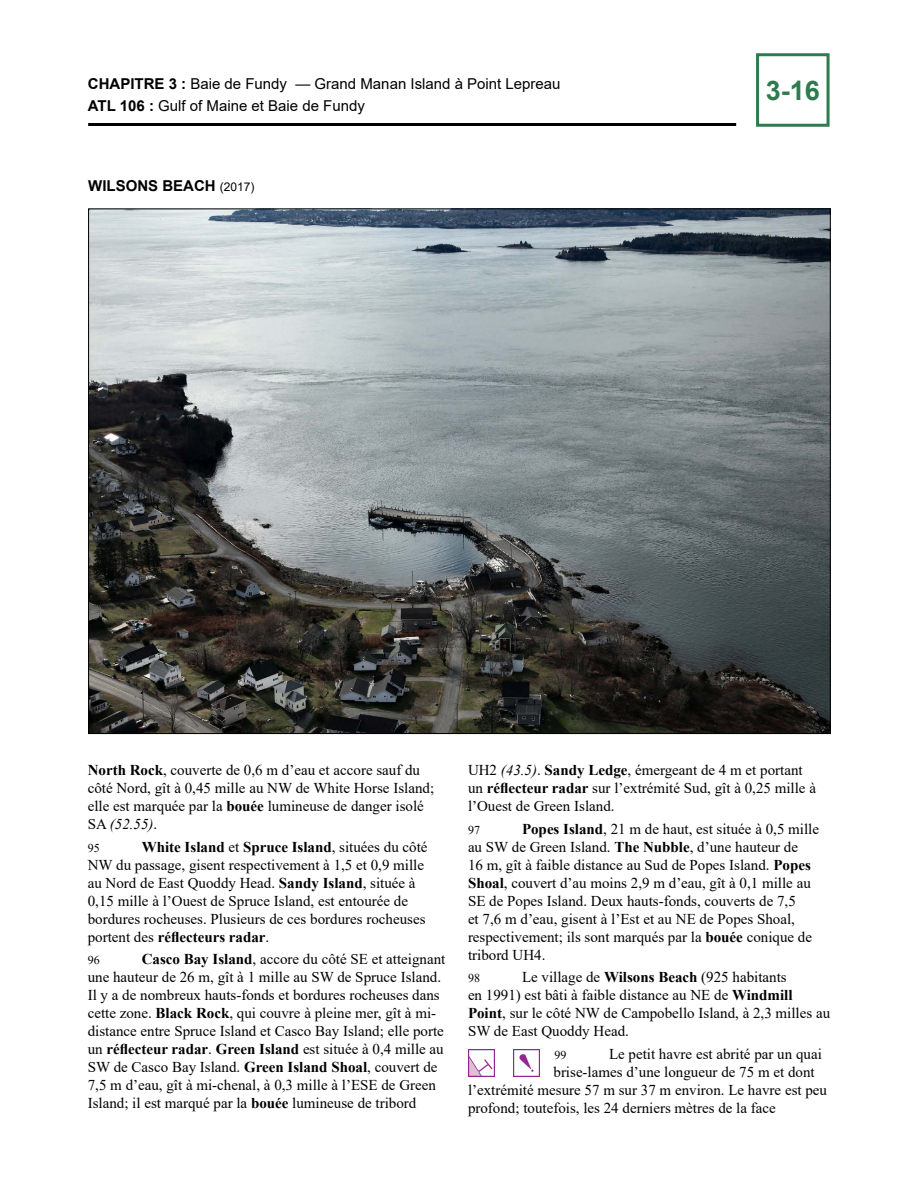
<style>
.page{position:relative;width:918px;height:1188px;background:#fff}
.page>*{position:absolute;margin:0;border:0;box-sizing:border-box;transform-origin:0 0}
.t1{font:700 27px "Arial";color:#2d7b4f}
.Para_1_Nested{font:15px/18px "Times New Roman";color:#000}
.Para_1_Nested_2_picto{font:15px "Times New Roman";color:#000}
.t2{font:15px/21.6px "Arial";color:#000}
.t3{font:700 15px "Arial";color:#000}
.Para_1_Nested-2{font:12px "Times New Roman";color:#000}
.Para_1_Nested_2_picto-2{font:12px "Times New Roman";color:#000}
.s1{font-weight:700}
.s2{font-weight:400;font-size:12px}
.s3{font-style:italic}
</style>
<div class="page">
<hr style="left:88px;top:123px;width:648px;height:3px;background:#000">
<div style="left:756px;top:53px;width:74px;height:74px;border:3px solid #2d7b4f"></div>
<img style="left:90px;top:211px;width:739px;height:521px">
<img style="left:468px;top:1050px;width:27px;height:27px">
<img style="left:513px;top:1050px;width:27px;height:27px">
<p class="t2" style="left:88px;top:73px;width:474px"><span class="s1">CHAPITRE 3 :</span> Baie de Fundy — Grand Manan Island à Point Lepreau<br><span class="s1">ATL 106 :</span> Gulf of Maine et Baie de Fundy</p>
<h1 class="t1" style="left:766px;top:71px;width:56px">3-16</h1>
<p class="t3" style="left:88px;top:175px;width:168px">WILSONS BEACH <span class="s2">(2017)</span></p>
<p class="Para_1_Nested" style="left:88px;top:761px;width:348px"><span class="s1">North Rock</span>, couverte de 0,6 m d’eau et accore sauf du côté Nord, gît à 0,45 mille au NW de White Horse Island; elle est marquée par la <span class="s1">bouée</span> lumineuse de danger isolé SA <span class="s3">(52.55)</span>.</p>
<p class="Para_1_Nested-2" style="left:88px;top:839px;width:13px">95</p>
<p class="Para_1_Nested" style="left:88px;top:837px;width:341px;text-indent:54px"><span class="s1">White Island</span> et <span class="s1">Spruce Island</span>, situées du côté NW du passage, gisent respectivement à 1,5 et 0,9 mille au Nord de East Quoddy Head. <span class="s1">Sandy Island</span>, située à 0,15 mille à l’Ouest de Spruce Island, est entourée de bordures rocheuses. Plusieurs de ces bordures rocheuses portent des <span class="s1">réflecteurs radar</span>.</p>
<p class="Para_1_Nested-2" style="left:88px;top:952px;width:13px">96</p>
<p class="Para_1_Nested" style="left:88px;top:950px;width:359px;text-indent:54px"><span class="s1">Casco Bay Island</span>, accore du côté SE et atteignant une hauteur de 26 m, gît à 1 mille au SW de Spruce Island.<br>Il y a de nombreux hauts-fonds et bordures rocheuses dans cette zone. <span class="s1">Black Rock</span>, qui couvre à pleine mer, gît à mi&shy;distance entre Spruce Island et Casco Bay Island; elle porte un <span class="s1">réflecteur radar</span>. <span class="s1">Green Island</span> est située à 0,4 mille au SW de Casco Bay Island. <span class="s1">Green Island Shoal</span>, couvert de 7,5 m d’eau, gît à mi-chenal, à 0,3 mille à l’ESE de Green Island; il est marqué par la <span class="s1">bouée</span> lumineuse de tribord</p>
<p class="Para_1_Nested" style="left:468px;top:761px;width:350px">UH2 <span class="s3">(43.5)</span>. <span class="s1">Sandy Ledge</span>, émergeant de 4 m et portant un <span class="s1">réflecteur radar</span> sur l’extrémité Sud, gît à 0,25 mille à l’Ouest de Green Island.</p>
<p class="Para_1_Nested-2" style="left:468px;top:821px;width:13px">97</p>
<p class="Para_1_Nested" style="left:468px;top:819px;width:353px;text-indent:54px"><span class="s1">Popes Island</span>, 21 m de haut, est située à 0,5 mille au SW de Green Island. <span class="s1">The Nubble</span>, d’une hauteur de<br>16 m, gît à faible distance au Sud de Popes Island. <span class="s1">Popes Shoal</span>, couvert d’au moins 2,9 m d’eau, gît à 0,1 mille au SE de Popes Island. Deux hauts-fonds, couverts de 7,5<br>et 7,6 m d’eau, gisent à l’Est et au NE de Popes Shoal, respectivement; ils sont marqués par la <span class="s1">bouée</span> conique de tribord UH4.</p>
<p class="Para_1_Nested-2" style="left:468px;top:970px;width:13px">98</p>
<p class="Para_1_Nested" style="left:468px;top:968px;width:364px;text-indent:54px">Le village de <span class="s1">Wilsons Beach</span> (925 habitants<br>en 1991) est bâti à faible distance au NE de <span class="s1">Windmill Point</span>, sur le côté NW de Campobello Island, à 2,3 milles au SW de East Quoddy Head.</p>
<p class="Para_1_Nested_2_picto-2" style="left:555px;top:1046px;width:13px">99</p>
<p class="Para_1_Nested_2_picto" style="left:609px;top:1043px;width:214px">Le petit havre est abrité par un quai</p>
<p class="Para_1_Nested_2_picto" style="left:554px;top:1061px;width:263px">brise-lames d’une longueur de 75 m et dont</p>
<p class="Para_1_Nested_2_picto" style="left:468px;top:1079px;width:361px">l’extrémité mesure 57 m sur 37 m environ. Le havre est peu</p>
<p class="Para_1_Nested_2_picto" style="left:468px;top:1097px;width:309px">profond; toutefois, les 24 derniers mètres de la face</p>
</div>
